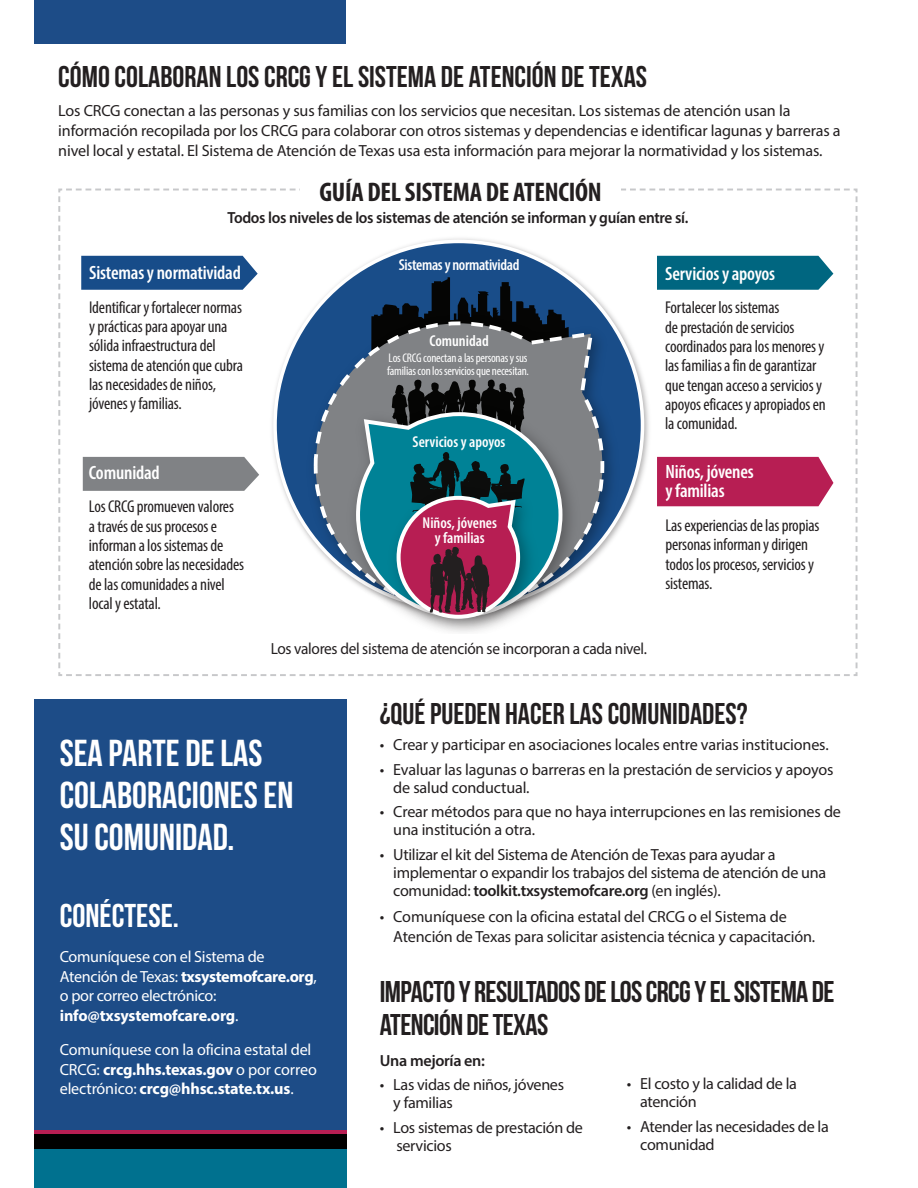
<style>
.page{position:relative;width:918px;height:1188px;background:#fff}
.page>*{position:absolute;margin:0;border:0;box-sizing:border-box;transform-origin:0 0}
.t1{font:37.5px/42px "Bebas Neue";color:#fff}
.t2{font:33px "Bebas Neue";color:#fff}
.t3{font:30px "Bebas Neue";color:#231f20}
.t4{font:30px/33px "Bebas Neue";letter-spacing:-.02em;color:#231f20}
.list{font:700 condensed 27px "Myriad Pro";letter-spacing:-.01em;color:#231f20}
.bullets_copy{font:600 condensed 19.35px/19.5px "Myriad Pro";letter-spacing:-.01em;color:#fff}
.list-2{font:condensed 17.1px/19.4px "Myriad Pro";letter-spacing:-.01em;color:#231f20}
.list-3{font:16.2px/18px "Myriad Pro";letter-spacing:-.01em;color:#231f20}
.content{font:16.2px/19.5px "Myriad Pro";letter-spacing:-.02em;color:#fff}
.bullets_for_real{font:600 16.2px "Myriad Pro";letter-spacing:-.02em;color:#231f20;scale:.95 1}
.bullets_for_real-2{font:16.2px "Myriad Pro";letter-spacing:-.02em;color:#231f20;scale:.95 1}
.content-2{font:600 16.2px "Myriad Pro";letter-spacing:-.02em;color:#231f20}
.t5{font:600 condensed 15.75px/15.3px "Myriad Pro";color:#fff;text-align:center}
.t6{font:600 condensed 15.75px "Myriad Pro";letter-spacing:-.02em;color:#fff}
.t7{font:condensed 12.6px/13.6px "Myriad Pro";letter-spacing:-.02em;color:#fff}
.s1{color:#fff}
.s2{font-weight:700}
.s3{font-weight:600}
</style>
<div class="page">
<div style="left:31px;top:699px;width:319px;height:489px;background:#1d4c87"></div>
<div style="left:0;top:0;width:346px;height:43px;background:#1d4c87"></div>
<div style="left:16px;top:1134px;width:335px;height:15px;background:#000"></div>
<div style="left:16px;top:1149px;width:335px;height:39px;background:#00718f"></div>
<hr style="left:16px;top:1130px;width:335px;height:4px;background:#b71e53">
<svg style="left:58px;top:188px;width:800px;height:488px"></svg>
<img style="left:267px;top:234px;width:387px;height:386px">
<div style="left:275px;top:241px;width:368px;height:368px;background:#194d89;border-radius:50%"></div>
<svg style="left:382px;top:277px;width:187px;height:32px"></svg>
<img style="left:301px;top:309px;width:323px;height:322px">
<svg style="left:312px;top:320px;width:294px;height:292px"></svg>
<img style="left:342px;top:398px;width:244px;height:236px">
<svg style="left:354px;top:410px;width:210px;height:210px"></svg>
<img style="left:382px;top:621px;width:162px;height:13px">
<svg style="left:358px;top:379px;width:202px;height:242px;background:#596b7b"></svg>
<svg style="left:81px;top:256px;width:177px;height:34px;background:#23558f"></svg>
<svg style="left:83px;top:457px;width:176px;height:34px;background:#85878a"></svg>
<svg style="left:657px;top:256px;width:176px;height:34px;background:#0c6d85"></svg>
<div style="left:657px;top:457px;width:176px;height:49px;background:#b71e53"></div>
<div style="left:300px;top:180px;width:321px;height:30px;background:#fff"></div>
<div style="left:348px;top:698px;width:12px;height:490px;background:#fff"></div>
<div style="left:0;top:0;width:34px;height:1188px;background:#fff"></div>
<h2 class="t3" style="left:58px;top:60px;width:590px">CÓMO COLABORAN LOS CRCG Y EL SISTEMA DE ATENCIÓN DE TEXAS</h2>
<p class="list-3" style="left:58px;top:100px;width:784px;line-height:20.2px">Los CRCG conectan a las personas y sus familias con los servicios que necesitan. Los sistemas de atención usan la información recopilada por los CRCG para colaborar con otros sistemas y dependencias e identificar lagunas y barreras a nivel local y estatal. El Sistema de Atención de Texas usa esta información para mejorar la normatividad y los sistemas.<span class="s1">.</span></p>
<p class="list" style="left:319px;top:175px;width:284px">GUÍA DEL SISTEMA DE ATENCIÓN</p>
<p class="bullets_for_real" style="left:227px;top:208px;width:487px">Todos los niveles de los sistemas de atención se informan y guían entre sí.</p>
<p class="bullets_copy" style="left:89px;top:262px;width:153px">Sistemas y normatividad</p>
<p class="list-2" style="left:89px;top:297px;width:156px">Identificar y fortalecer normas y prácticas para apoyar una sólida infraestructura del sistema de atención que cubra las necesidades de niños, jóvenes y familias.</p>
<p class="bullets_copy" style="left:89px;top:462px;width:72px">Comunidad</p>
<p class="list-2" style="left:89px;top:497px;width:157px">Los CRCG promueven valores a través de sus procesos e informan a los sistemas de atención sobre las necesidades de las comunidades a nivel local y estatal.</p>
<p class="t6" style="left:399px;top:255px;width:122px">Sistemas y normatividad</p>
<p class="t5" style="left:430px;top:333px;width:61px">Comunidad</p>
<p class="t7" style="left:387px;top:351px;width:143px">Los CRCG conectan a las personas y sus familias con los servicios que necesitan.</p>
<p class="t5" style="left:413px;top:434px;width:94px">Servicios y apoyos</p>
<p class="t5" style="left:423px;top:515px;width:76px">Niños, jóvenes y familias</p>
<p class="bullets_copy" style="left:665px;top:263px;width:112px">Servicios y apoyos</p>
<p class="list-2" style="left:665px;top:298px;width:162px">Fortalecer los sistemas<br>de prestación de servicios coordinados para los menores y las familias a fin de garantizar que tengan acceso a servicios y apoyos eficaces y apropiados en la comunidad.</p>
<p class="bullets_copy" style="left:665px;top:461px;width:90px">Niños, jóvenes y familias</p>
<p class="list-2" style="left:665px;top:516px;width:155px">Las experiencias de las propias personas informan y dirigen todos los procesos, servicios y sistemas.</p>
<p class="bullets_for_real-2" style="left:271px;top:639px;width:397px">Los valores del sistema de atención se incorporan a cada nivel.</p>
<p class="t1" style="left:60px;top:732px;width:235px">SEA PARTE DE LAS<br>COLABORACIONES EN<br>SU COMUNIDAD.</p>
<h2 class="t2" style="left:60px;top:898px;width:121px">CONÉCTESE.</h2>
<p class="content" style="left:60px;top:947px;width:259px">Comuníquese con el Sistema de<br>Atención de Texas: <span class="s2">txsystemofcare.org</span>, o por correo electrónico: <span class="s2">info@txsystemofcare.org</span>.</p>
<p class="content" style="left:60px;top:1040px;width:259px">Comuníquese con la oficina estatal del<br>CRCG: <span class="s2">crcg.hhs.texas.gov</span> o por correo electrónico: <span class="s2">crcg@hhsc.state.tx.us</span>.</p>
<h2 class="t3" style="left:380px;top:697px;width:369px">¿QUÉ PUEDEN HACER LAS COMUNIDADES?</h2>
<p class="list-3" style="left:380px;top:735px;width:450px">• Crear y participar en asociaciones locales entre varias instituciones.</p>
<p class="list-3" style="left:393px;top:760px;width:442px;text-indent:-14px">• Evaluar las lagunas o barreras en la prestación de servicios y apoyos de salud conductual.</p>
<p class="list-3" style="left:393px;top:803px;width:449px;text-indent:-14px">• Crear métodos para que no haya interrupciones en las remisiones de una institución a otra.</p>
<p class="list-3" style="left:393px;top:845px;width:434px;text-indent:-14px">• Utilizar el kit del Sistema de Atención de Texas para ayudar a implementar o expandir los trabajos del sistema de atención de una comunidad: <span class="s3">toolkit.txsystemofcare.org</span> (en inglés).</p>
<p class="list-3" style="left:393px;top:907px;width:424px;line-height:19.5px;text-indent:-14px">• Comuníquese con la oficina estatal del CRCG o el Sistema de<br>Atención de Texas para solicitar asistencia técnica y capacitación.</p>
<h2 class="t4" style="left:380px;top:975px;width:456px">IMPACTO Y RESULTADOS DE LOS CRCG Y EL SISTEMA DE<br>ATENCIÓN DE TEXAS</h2>
<p class="content-2" style="left:380px;top:1050px;width:107px">Una mejoría en:</p>
<p class="list-3" style="left:393px;top:1075px;width:172px;text-indent:-14px">• Las vidas de niños, jóvenes y familias</p>
<p class="list-3" style="left:396px;top:1118px;width:188px;text-indent:-17px">• Los sistemas de prestación de servicios</p>
<p class="list-3" style="left:640px;top:1074px;width:158px;text-indent:-14px">• El costo y la calidad de la atención</p>
<p class="list-3" style="left:640px;top:1117px;width:190px;text-indent:-14px">• Atender las necesidades de la comunidad</p>
</div>
